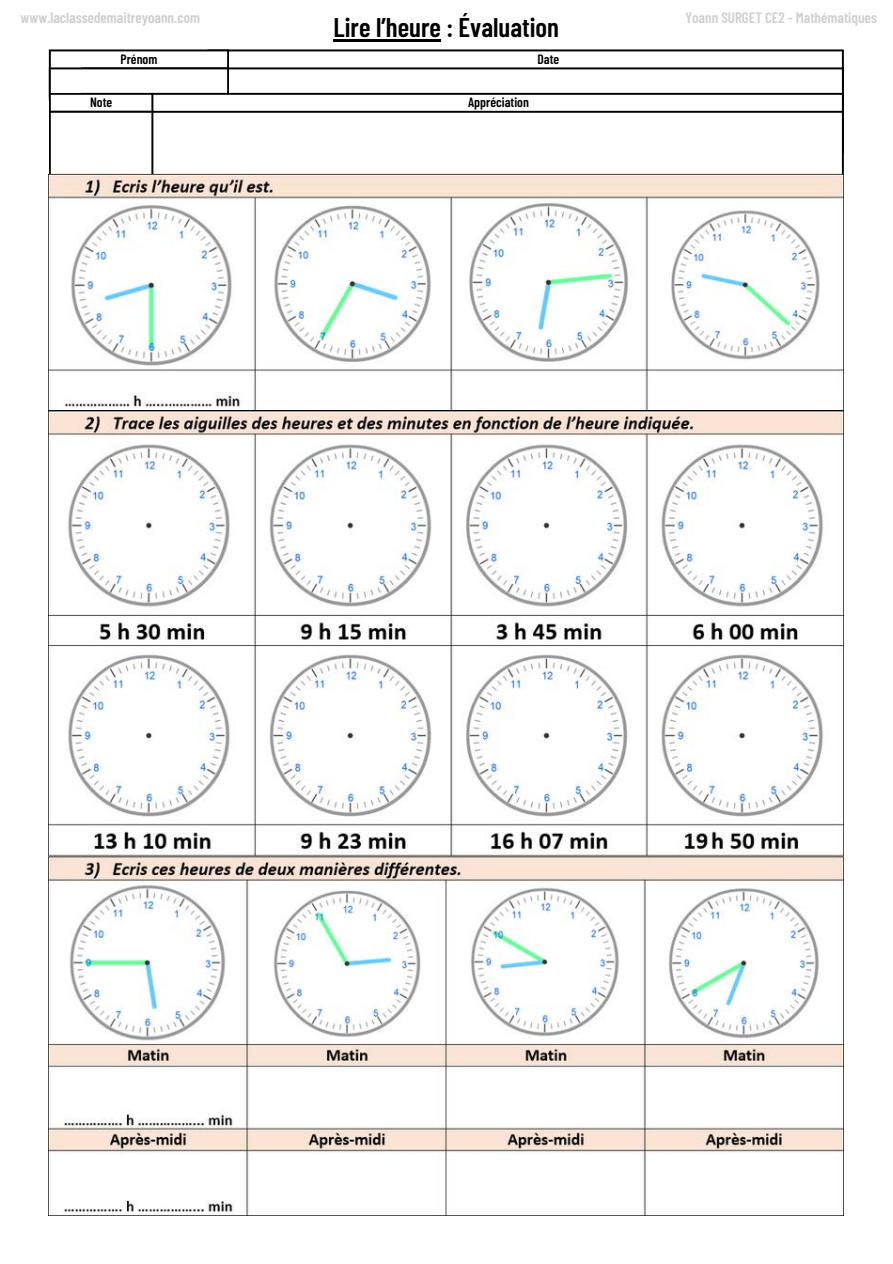
<style>
.page{position:relative;width:893px;height:1264px;background:#fff}
.page>*{position:absolute;margin:0;border:0;box-sizing:border-box;transform-origin:0 0}
.t1{font:600 27px "Barlow Condensed";color:#000}
.t2{font:600 15px "Barlow Condensed";color:#cfcece}
.t3{font:600 15px "Barlow Condensed";color:#cfcfcf}
.t4{font:600 13.5px "Barlow Condensed";color:#000}
</style>
<div class="page">
<svg style="left:49px;top:49px;width:794px;height:126px"></svg>
<img style="left:49px;top:646px;width:794px;height:569px">
<img style="left:49px;top:175px;width:794px;height:471px">
<hr style="left:333px;top:40px;width:108px;height:2px;background:#000">
<p class="t2" style="left:21px;top:8px;width:181px">www.laclassedemaitreyoann.com</p>
<p class="t3" style="left:685px;top:8px;width:193px">Yoann SURGET CE2 - Mathématiques</p>
<p class="t1" style="left:333px;top:10px;width:227px">Lire l’heure : Évaluation</p>
<p class="t4" style="left:90px;top:94px;width:24px">Note</p>
<p class="t4" style="left:120px;top:51px;width:38px">Prénom</p>
<p class="t4" style="left:537px;top:51px;width:23px">Date</p>
<p class="t4" style="left:468px;top:94px;width:62px">Appréciation</p>
</div>
